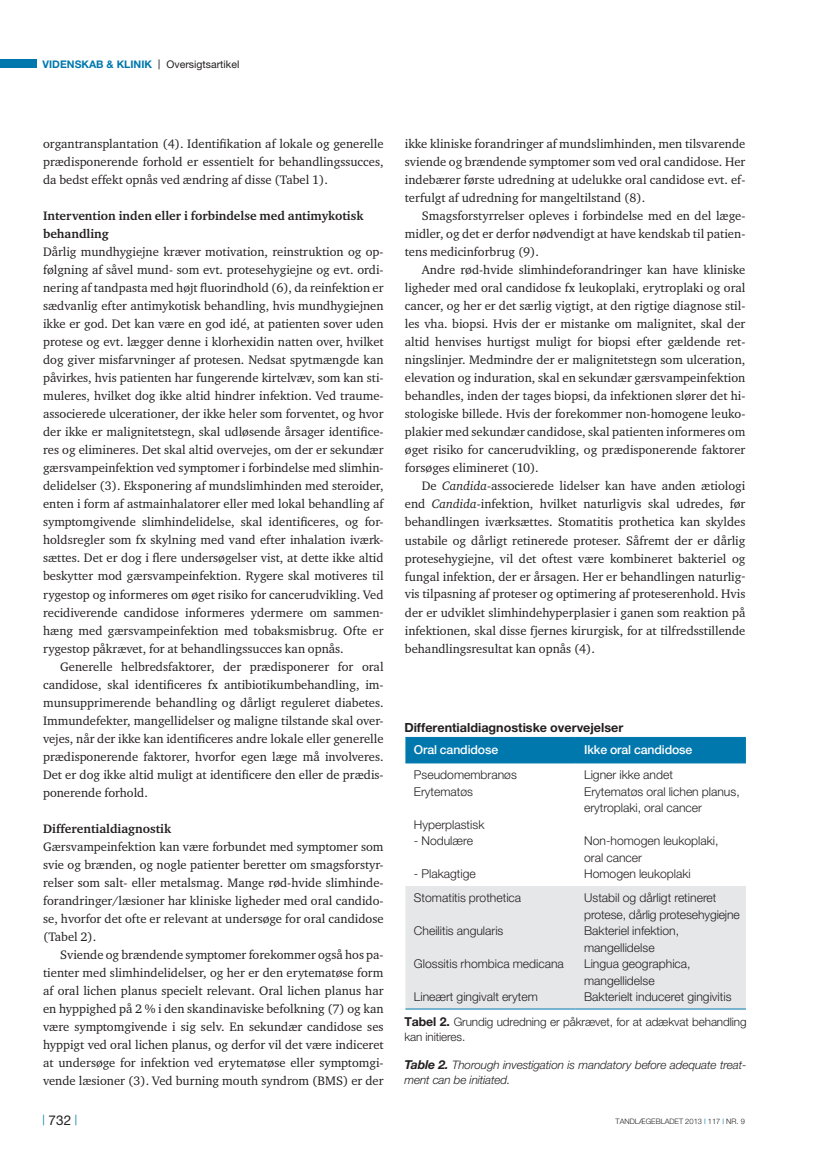
<style>
.page{position:relative;width:830px;height:1157px;background:#fff}
.page>*{position:absolute;margin:0;border:0;box-sizing:border-box;transform-origin:0 0}
.t1{font:13.5px "Helvetica Neue";color:#231f20}
.t2{font:12.6px/18px "Charter ITC";color:#231f20;text-align:justify}
.t3{font:700 12.6px/18px "Charter ITC";color:#231f20}
.t4{font:700 12.6px "Helvetica Neue";color:#231f20}
.t5{font:500 12.3px "Helvetica Neue LT Std";letter-spacing:-.01em;color:#fff}
.t6{font:300 12.15px/16.5px "Helvetica Neue LT Std";color:#231f20}
.t7{font:italic 300 11.7px/14.7px "Helvetica Neue";letter-spacing:-.01em;color:#231f20}
.t8{font:300 11.7px/14.7px "Helvetica Neue";letter-spacing:-.01em;color:#231f20}
.t9{font:700 10.5px "Helvetica Neue";color:#0078ae}
.t10{font:300 7.5px "Helvetica Neue";color:#231f20}
.s1{font-family:"Arial";font-weight:400;color:#231f20}
.s2{font-weight:400;color:#231f20}
.s3{font-style:italic}
.s4{font-weight:700;font-size:12.3px}
.s5{font-weight:400;color:#0078ae}
</style>
<div class="page">
<div style="left:0;top:60px;width:37px;height:8px;background:#0078ae"></div>
<div style="left:405px;top:738px;width:340px;height:24px;background:#0078ae"></div>
<svg style="left:405px;top:763px;width:340px;height:1px"></svg>
<div style="left:405px;top:886px;width:340px;height:122px;background:#e6e7e9"></div>
<hr style="left:405px;top:737px;width:170px;height:1px;background:#0078ae">
<hr style="left:575px;top:737px;width:170px;height:1px;background:#0078ae">
<hr style="left:405px;top:762px;width:170px;height:1px;background:#0078ae">
<hr style="left:575px;top:762px;width:170px;height:1px;background:#0078ae">
<hr style="left:405px;top:1008px;width:170px;height:1px;background:#0078ae">
<hr style="left:575px;top:1008px;width:170px;height:1px;background:#0078ae">
<p class="t9" style="left:43px;top:58px;width:198px">videnskab &amp; klinik <span class="s1">|</span> <span class="s2">Oversigtsartikel</span></p>
<p class="t2" style="left:43px;top:135px;width:342px">organtransplantation (4). Identifikation af lokale og generelle prædisponerende forhold er essentielt for behandlingssucces, da bedst effekt opnås ved ændring af disse (Tabel 1).</p>
<p class="t3" style="left:43px;top:207px;width:322px">Intervention inden eller i forbindelse med antimykotisk behandling</p>
<p class="t2" style="left:43px;top:243px;width:342px">Dårlig mundhygiejne kræver motivation, reinstruktion og op&shy;følgning af såvel mund- som evt. protesehygiejne og evt. ordi&shy;nering af tandpasta med højt fluorindhold (6), da reinfektion er sædvanlig efter antimykotisk behandling, hvis mundhygiejnen ikke er god. Det kan være en god idé, at patienten sover uden protese og evt. lægger denne i klorhexidin natten over, hvilket dog giver misfarvninger af protesen. Nedsat spytmængde kan påvirkes, hvis patienten har fungerende kirtelvæv, som kan sti&shy;muleres, hvilket dog ikke altid hindrer infektion. Ved traume&shy;associerede ulcerationer, der ikke heler som forventet, og hvor der ikke er malignitetstegn, skal udløsende årsager identifice&shy;res og elimineres. Det skal altid overvejes, om der er sekundær gærsvampeinfektion ved symptomer i forbindelse med slimhin&shy;delidelser (3). Eksponering af mundslimhinden med steroider, enten i form af astmainhalatorer eller med lokal behandling af symptomgivende slimhindelidelse, skal identificeres, og for&shy;holdsregler som fx skylning med vand efter inhalation iværk&shy;sættes. Det er dog i flere undersøgelser vist, at dette ikke altid beskytter mod gærsvampeinfektion. Rygere skal motiveres til rygestop og informeres om øget risiko for cancerudvikling. Ved recidiverende candidose informeres ydermere om sammen&shy;hæng med gærsvampeinfektion med tobaksmisbrug. Ofte er rygestop påkrævet, for at behandlingssucces kan opnås.</p>
<p class="t2" style="left:43px;top:657px;width:342px;text-indent:17px">Generelle helbredsfaktorer, der prædisponerer for oral candidose, skal identificeres fx antibiotikumbehandling, im&shy;munsupprimerende behandling og dårligt reguleret diabetes.<br>Immundefekter, mangellidelser og maligne tilstande skal over&shy;vejes, når der ikke kan identificeres andre lokale eller generelle prædisponerende faktorer, hvorfor egen læge må involveres.<br>Det er dog ikke altid muligt at identificere den eller de prædis&shy;ponerende forhold.</p>
<p class="t3" style="left:43px;top:819px;width:129px">Differentialdiagnostik</p>
<p class="t2" style="left:43px;top:837px;width:342px">Gærsvampeinfektion kan være forbundet med symptomer som svie og brænden, og nogle patienter beretter om smagsforstyr&shy;relser som salt- eller metalsmag. Mange rød-hvide slimhinde&shy;forandringer/læsioner har kliniske ligheder med oral candido&shy;se, hvorfor det ofte er relevant at undersøge for oral candidose (Tabel 2).</p>
<p class="t2" style="left:43px;top:945px;width:342px;text-indent:17px">Sviende og brændende symptomer forekommer også hos pa&shy;tienter med slimhindelidelser, og her er den erytematøse form af oral lichen planus specielt relevant. Oral lichen planus har en hyppighed på 2 % i den skandinaviske befolkning (7) og kan være symptomgivende i sig selv. En sekundær candidose ses hyppigt ved oral lichen planus, og derfor vil det være indiceret at undersøge for infektion ved erytematøse eller symptomgi&shy;vende læsioner (3). Ved burning mouth syndrom (BMS) er der</p>
<p class="t2" style="left:404px;top:135px;width:342px">ikke kliniske forandringer af mundslimhinden, men tilsvarende sviende og brændende symptomer som ved oral candidose. Her indebærer første udredning at udelukke oral candidose evt. ef&shy;terfulgt af udredning for mangeltilstand (8).</p>
<p class="t2" style="left:404px;top:207px;width:342px;text-indent:17px">Smagsforstyrrelser opleves i forbindelse med en del læge&shy;midler, og det er derfor nødvendigt at have kendskab til patien&shy;tens medicinforbrug (9).</p>
<p class="t2" style="left:404px;top:261px;width:342px;text-indent:17px">Andre rød-hvide slimhindeforandringer kan have kliniske ligheder med oral candidose fx leukoplaki, erytroplaki og oral cancer, og her er det særlig vigtigt, at den rigtige diagnose stil&shy;les vha. biopsi. Hvis der er mistanke om malignitet, skal der altid henvises hurtigst muligt for biopsi efter gældende ret&shy;ningslinjer. Medmindre der er malignitetstegn som ulceration, elevation og induration, skal en sekundær gærsvampeinfektion behandles, inden der tages biopsi, da infektionen slører det hi&shy;stologiske billede. Hvis der forekommer non-homogene leuko&shy;plakier med sekundær candidose, skal patienten informeres om øget risiko for cancerudvikling, og prædisponerende faktorer forsøges elimineret (10).</p>
<p class="t2" style="left:404px;top:477px;width:342px;text-indent:17px">De <span class="s3">Candida</span>-associerede lidelser kan have anden ætiologi end <span class="s3">Candida</span>-infektion, hvilket naturligvis skal udredes, før behandlingen iværksættes. Stomatitis prothetica kan skyldes ustabile og dårligt retinerede proteser. Såfremt der er dårlig protesehygiejne, vil det oftest være kombineret bakteriel og fungal infektion, der er årsagen. Her er behandlingen naturlig&shy;vis tilpasning af proteser og optimering af proteserenhold. Hvis der er udviklet slimhindehyperplasier i ganen som reaktion på infektionen, skal disse fjernes kirurgisk, for at tilfredsstillende behandlingsresultat kan opnås (4).</p>
<p class="t4" style="left:404px;top:720px;width:220px">Differentialdiagnostiske overvejelser</p>
<p class="t5" style="left:414px;top:742px;width:86px">Oral candidose</p>
<p class="t5" style="left:584px;top:742px;width:110px">Ikke oral candidose</p>
<p class="t6" style="left:414px;top:766px;width:104px">Pseudomembranøs<br>Erytematøs</p>
<p class="t6" style="left:414px;top:816px;width:72px">Hyperplastisk</p>
<p class="t6" style="left:414px;top:832px;width:61px">- Nodulære</p>
<p class="t6" style="left:414px;top:865px;width:63px">- Plakagtige</p>
<p class="t6" style="left:584px;top:766px;width:157px">Ligner ikke andet<br>Erytematøs oral lichen planus, erytroplaki, oral cancer</p>
<p class="t6" style="left:584px;top:832px;width:136px">Non-homogen leukoplaki, oral cancer<br>Homogen leukoplaki</p>
<p class="t6" style="left:584px;top:889px;width:157px">Ustabil og dårligt retineret protese, dårlig protesehygiejne<br>Bakteriel infektion, mangellidelse<br>Lingua geographica, mangellidelse<br>Bakterielt induceret gingivitis</p>
<p class="t8" style="left:404px;top:1014px;width:343px"><span class="s4">Tabel 2.</span> Grundig udredning er påkrævet, for at adækvat behandling kan initieres.</p>
<p class="t7" style="left:404px;top:1057px;width:343px"><span class="s4">Table 2.</span> Thorough investigation is mandatory before adequate treat&shy;ment can be initiated.</p>
<p class="t6" style="left:414px;top:889px;width:109px">Stomatitis prothetica</p>
<p class="t6" style="left:414px;top:922px;width:91px">Cheilitis angularis</p>
<p class="t6" style="left:414px;top:955px;width:151px">Glossitis rhombica medicana</p>
<p class="t6" style="left:414px;top:988px;width:125px">Lineært gingivalt erytem</p>
<p class="t1" style="left:43px;top:1112px;width:36px"><sup>|</sup> 732 <sup>|</sup></p>
<p class="t10" style="left:615px;top:1116px;width:131px">tandlægebladet 2013 <span class="s5">|</span> 117 <span class="s5">|</span> nr. 9</p>
</div>
